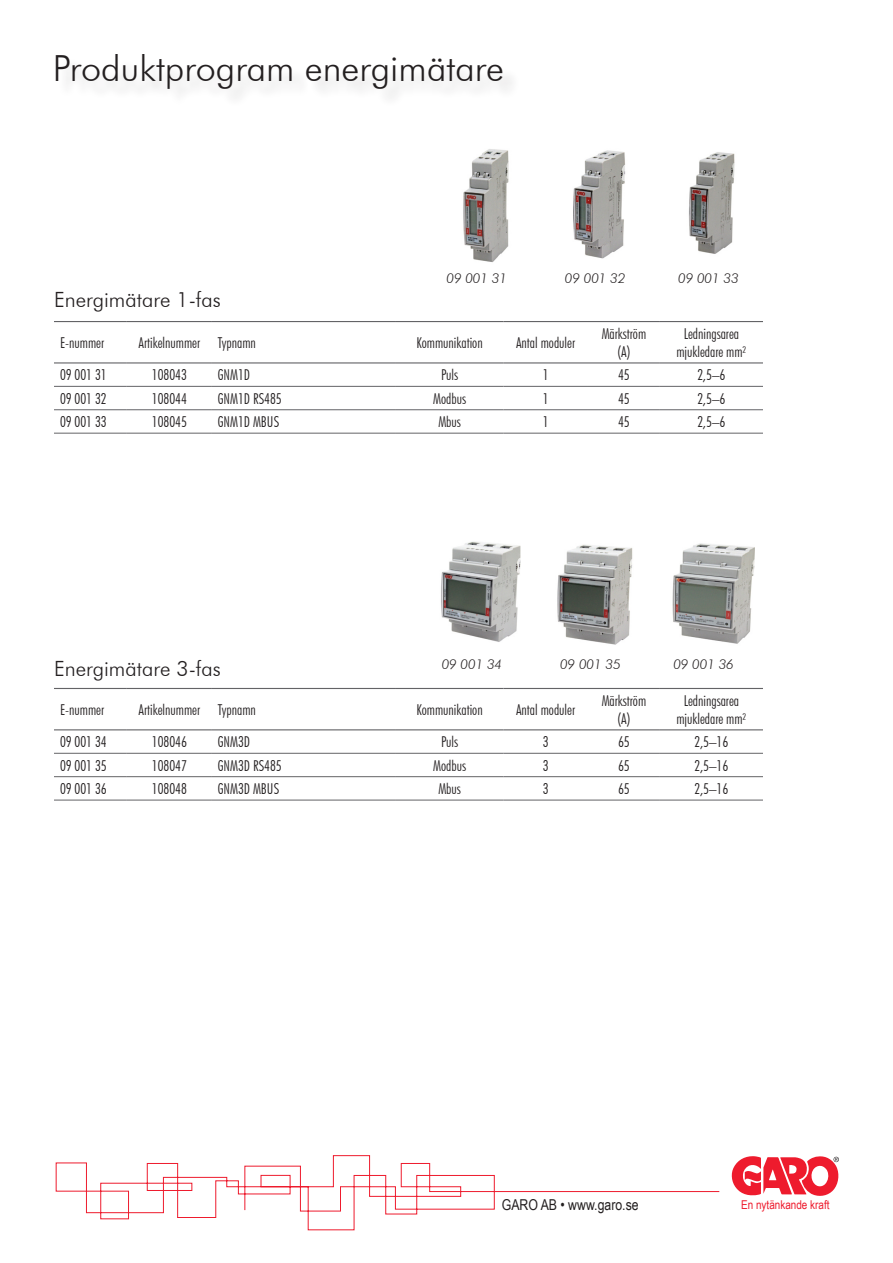
<style>
.page{position:relative;width:893px;height:1263px;background:#fff}
.page>*{position:absolute;margin:0;border:0;box-sizing:border-box;transform-origin:0 0}
.t1{font:300 36px "Futura BT";color:#231f20}
.t2{font:300 21px "Futura BT";color:#231f20}
.t3{font:300 condensed 15px/18px "Futura BT";color:#231f20;text-align:center}
.t4{font:15px "Arial Narrow";color:#231f20}
.t5{font:italic 300 13.5px "Futura BT";color:#231f20}
.t6{font:12.15px "Arial Narrow";color:#ee1b2d}
</style>
<div class="page">
<hr style="left:54px;top:386px;width:73px;height:1px;background:#636366">
<hr style="left:127px;top:386px;width:85px;height:1px;background:#636366">
<hr style="left:212px;top:386px;width:184px;height:1px;background:#636366">
<hr style="left:396px;top:386px;width:107px;height:1px;background:#636366">
<hr style="left:503px;top:386px;width:85px;height:1px;background:#636366">
<hr style="left:588px;top:386px;width:72px;height:1px;background:#636366">
<hr style="left:660px;top:386px;width:103px;height:1px;background:#636366">
<hr style="left:54px;top:409px;width:73px;height:1px;background:#636366">
<hr style="left:127px;top:409px;width:85px;height:1px;background:#636366">
<hr style="left:212px;top:409px;width:184px;height:1px;background:#636366">
<hr style="left:396px;top:409px;width:107px;height:1px;background:#636366">
<hr style="left:503px;top:409px;width:85px;height:1px;background:#636366">
<hr style="left:588px;top:409px;width:72px;height:1px;background:#636366">
<hr style="left:660px;top:409px;width:103px;height:1px;background:#636366">
<hr style="left:54px;top:433px;width:73px;height:1px;background:#636366">
<hr style="left:127px;top:433px;width:85px;height:1px;background:#636366">
<hr style="left:212px;top:433px;width:184px;height:1px;background:#636366">
<hr style="left:396px;top:433px;width:107px;height:1px;background:#636366">
<hr style="left:503px;top:433px;width:85px;height:1px;background:#636366">
<hr style="left:588px;top:433px;width:72px;height:1px;background:#636366">
<hr style="left:660px;top:433px;width:103px;height:1px;background:#636366">
<hr style="left:54px;top:321px;width:73px;height:1px;background:#636366">
<hr style="left:127px;top:321px;width:85px;height:1px;background:#636366">
<hr style="left:212px;top:321px;width:184px;height:1px;background:#636366">
<hr style="left:396px;top:321px;width:107px;height:1px;background:#636366">
<hr style="left:503px;top:321px;width:85px;height:1px;background:#636366">
<hr style="left:588px;top:321px;width:72px;height:1px;background:#636366">
<hr style="left:660px;top:321px;width:103px;height:1px;background:#636366">
<hr style="left:54px;top:362px;width:73px;height:1px;background:#636366">
<hr style="left:127px;top:362px;width:85px;height:1px;background:#636366">
<hr style="left:212px;top:362px;width:184px;height:1px;background:#636366">
<hr style="left:396px;top:362px;width:107px;height:1px;background:#636366">
<hr style="left:503px;top:362px;width:85px;height:1px;background:#636366">
<hr style="left:588px;top:362px;width:72px;height:1px;background:#636366">
<hr style="left:660px;top:362px;width:103px;height:1px;background:#636366">
<hr style="left:54px;top:753px;width:73px;height:1px;background:#636366">
<hr style="left:127px;top:753px;width:85px;height:1px;background:#636366">
<hr style="left:212px;top:753px;width:184px;height:1px;background:#636366">
<hr style="left:396px;top:753px;width:107px;height:1px;background:#636366">
<hr style="left:503px;top:753px;width:85px;height:1px;background:#636366">
<hr style="left:588px;top:753px;width:72px;height:1px;background:#636366">
<hr style="left:660px;top:753px;width:103px;height:1px;background:#636366">
<hr style="left:54px;top:776px;width:73px;height:1px;background:#636366">
<hr style="left:127px;top:776px;width:85px;height:1px;background:#636366">
<hr style="left:212px;top:776px;width:184px;height:1px;background:#636366">
<hr style="left:396px;top:776px;width:107px;height:1px;background:#636366">
<hr style="left:503px;top:776px;width:85px;height:1px;background:#636366">
<hr style="left:588px;top:776px;width:72px;height:1px;background:#636366">
<hr style="left:660px;top:776px;width:103px;height:1px;background:#636366">
<hr style="left:54px;top:800px;width:73px;height:1px;background:#636366">
<hr style="left:127px;top:800px;width:85px;height:1px;background:#636366">
<hr style="left:212px;top:800px;width:184px;height:1px;background:#636366">
<hr style="left:396px;top:800px;width:107px;height:1px;background:#636366">
<hr style="left:503px;top:800px;width:85px;height:1px;background:#636366">
<hr style="left:588px;top:800px;width:72px;height:1px;background:#636366">
<hr style="left:660px;top:800px;width:103px;height:1px;background:#636366">
<hr style="left:54px;top:688px;width:73px;height:1px;background:#636366">
<hr style="left:127px;top:688px;width:85px;height:1px;background:#636366">
<hr style="left:212px;top:688px;width:184px;height:1px;background:#636366">
<hr style="left:396px;top:688px;width:107px;height:1px;background:#636366">
<hr style="left:503px;top:688px;width:85px;height:1px;background:#636366">
<hr style="left:588px;top:688px;width:72px;height:1px;background:#636366">
<hr style="left:660px;top:688px;width:103px;height:1px;background:#636366">
<hr style="left:54px;top:729px;width:73px;height:1px;background:#636366">
<hr style="left:127px;top:729px;width:85px;height:1px;background:#636366">
<hr style="left:212px;top:729px;width:184px;height:1px;background:#636366">
<hr style="left:396px;top:729px;width:107px;height:1px;background:#636366">
<hr style="left:503px;top:729px;width:85px;height:1px;background:#636366">
<hr style="left:588px;top:729px;width:72px;height:1px;background:#636366">
<hr style="left:660px;top:729px;width:103px;height:1px;background:#636366">
<svg style="left:732px;top:1156px;width:107px;height:40px"></svg>
<svg style="left:56px;top:1155px;width:664px;height:75px"></svg>
<img style="left:463px;top:149px;width:46px;height:113px">
<img style="left:573px;top:150px;width:53px;height:109px">
<img style="left:689px;top:152px;width:46px;height:102px">
<img style="left:441px;top:541px;width:80px;height:101px">
<img style="left:557px;top:544px;width:76px;height:101px">
<img style="left:672px;top:543px;width:83px;height:101px">
<p class="t1" style="left:53px;top:47px;width:453px">Produktprogram energimätare</p>
<p class="t2" style="left:54px;top:286px;width:168px">Energimätare 1-fas</p>
<p class="t5" style="left:446px;top:270px;width:62px">09 001 31</p>
<p class="t5" style="left:565px;top:270px;width:62px">09 001 32</p>
<p class="t5" style="left:678px;top:270px;width:62px">09 001 33</p>
<p class="t3" style="left:60px;top:333px;width:46px">E-nummer</p>
<p class="t3" style="left:139px;top:333px;width:63px">Artikelnummer</p>
<p class="t3" style="left:218px;top:333px;width:40px">Typnamn</p>
<p class="t3" style="left:416px;top:333px;width:68px">Kommunikation</p>
<p class="t3" style="left:516px;top:333px;width:61px">Antal moduler</p>
<p class="t3" style="left:602px;top:324px;width:46px">Märkström (A)</p>
<p class="t3" style="left:676px;top:324px;width:72px">Ledningsarea mjukledare mm²</p>
<p class="t3" style="left:60px;top:366px;width:48px">09 001 31</p>
<p class="t3" style="left:152px;top:366px;width:37px">108043</p>
<p class="t3" style="left:218px;top:366px;width:34px">GNM1D</p>
<p class="t3" style="left:441px;top:366px;width:19px">Puls</p>
<p class="t3" style="left:543px;top:366px;width:7px">1</p>
<p class="t3" style="left:618px;top:366px;width:13px">45</p>
<p class="t3" style="left:697px;top:366px;width:29px">2,5–6</p>
<p class="t3" style="left:60px;top:389px;width:48px">09 001 32</p>
<p class="t3" style="left:152px;top:389px;width:37px">108044</p>
<p class="t3" style="left:218px;top:389px;width:65px">GNM1D RS485</p>
<p class="t3" style="left:433px;top:389px;width:34px">Modbus</p>
<p class="t3" style="left:543px;top:389px;width:7px">1</p>
<p class="t3" style="left:618px;top:389px;width:13px">45</p>
<p class="t3" style="left:697px;top:389px;width:29px">2,5–6</p>
<p class="t3" style="left:60px;top:413px;width:48px">09 001 33</p>
<p class="t3" style="left:152px;top:413px;width:37px">108045</p>
<p class="t3" style="left:218px;top:413px;width:63px">GNM1D MBUS</p>
<p class="t3" style="left:438px;top:413px;width:24px">Mbus</p>
<p class="t3" style="left:543px;top:413px;width:7px">1</p>
<p class="t3" style="left:618px;top:413px;width:13px">45</p>
<p class="t3" style="left:697px;top:413px;width:29px">2,5–6</p>
<p class="t5" style="left:442px;top:656px;width:62px">09 001 34</p>
<p class="t5" style="left:560px;top:656px;width:62px">09 001 35</p>
<p class="t5" style="left:673px;top:656px;width:62px">09 001 36</p>
<p class="t2" style="left:54px;top:655px;width:168px">Energimätare 3-fas</p>
<p class="t3" style="left:60px;top:700px;width:46px">E-nummer</p>
<p class="t3" style="left:139px;top:700px;width:63px">Artikelnummer</p>
<p class="t3" style="left:218px;top:700px;width:40px">Typnamn</p>
<p class="t3" style="left:416px;top:700px;width:68px">Kommunikation</p>
<p class="t3" style="left:516px;top:700px;width:61px">Antal moduler</p>
<p class="t3" style="left:602px;top:691px;width:46px">Märkström (A)</p>
<p class="t3" style="left:676px;top:691px;width:72px">Ledningsarea mjukledare mm²</p>
<p class="t3" style="left:60px;top:733px;width:48px">09 001 34</p>
<p class="t3" style="left:152px;top:733px;width:37px">108046</p>
<p class="t3" style="left:218px;top:733px;width:34px">GNM3D</p>
<p class="t3" style="left:441px;top:733px;width:19px">Puls</p>
<p class="t3" style="left:543px;top:733px;width:7px">3</p>
<p class="t3" style="left:618px;top:733px;width:13px">65</p>
<p class="t3" style="left:695px;top:733px;width:35px">2,5–16</p>
<p class="t3" style="left:60px;top:756px;width:48px">09 001 35</p>
<p class="t3" style="left:152px;top:756px;width:37px">108047</p>
<p class="t3" style="left:218px;top:756px;width:65px">GNM3D RS485</p>
<p class="t3" style="left:433px;top:756px;width:34px">Modbus</p>
<p class="t3" style="left:543px;top:756px;width:7px">3</p>
<p class="t3" style="left:618px;top:756px;width:13px">65</p>
<p class="t3" style="left:695px;top:756px;width:35px">2,5–16</p>
<p class="t3" style="left:60px;top:780px;width:48px">09 001 36</p>
<p class="t3" style="left:152px;top:780px;width:37px">108048</p>
<p class="t3" style="left:218px;top:780px;width:63px">GNM3D MBUS</p>
<p class="t3" style="left:438px;top:780px;width:24px">Mbus</p>
<p class="t3" style="left:543px;top:780px;width:7px">3</p>
<p class="t3" style="left:618px;top:780px;width:13px">65</p>
<p class="t3" style="left:695px;top:780px;width:35px">2,5–16</p>
<p class="t4" style="left:502px;top:1194px;width:138px">GARO AB • www.garo.se</p>
<p class="t6" style="left:741px;top:1196px;width:90px">En nytänkande kraft</p>
</div>
